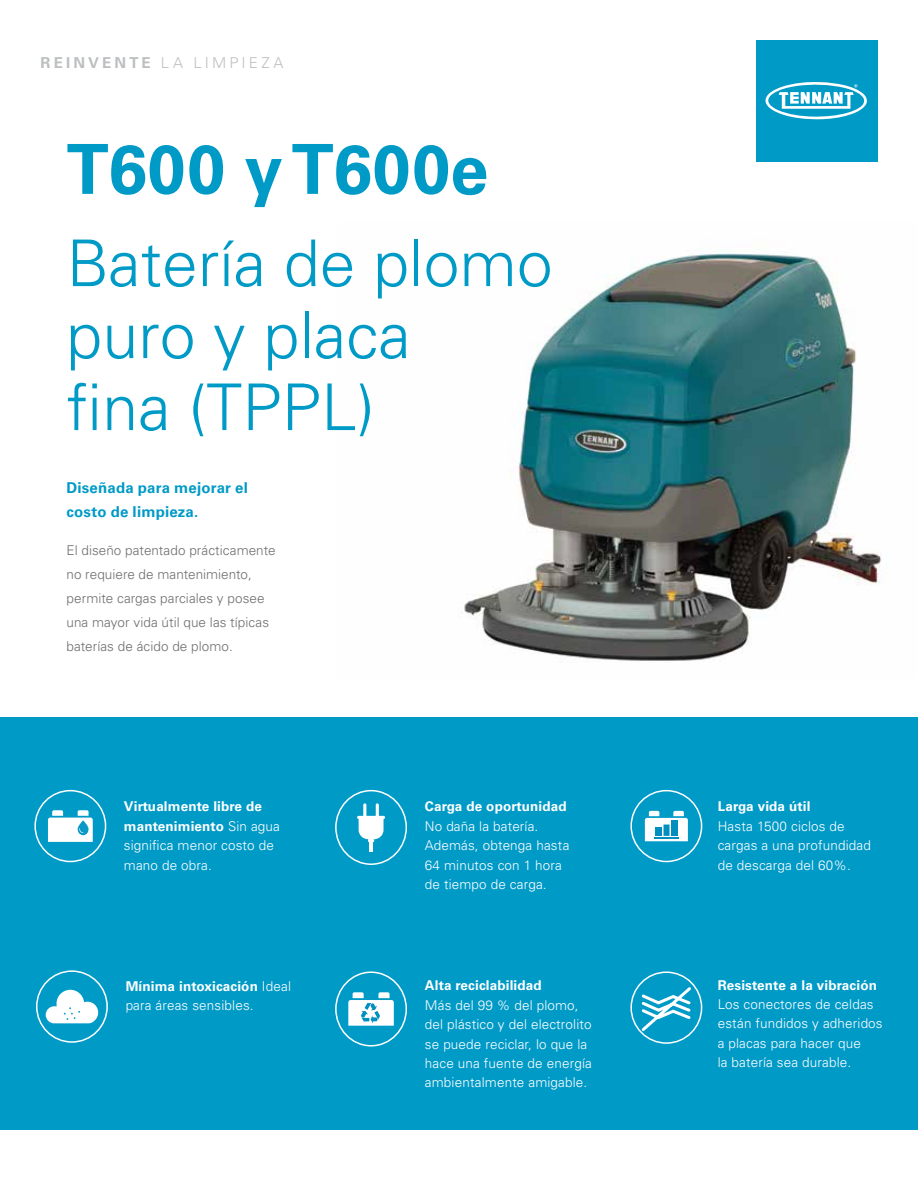
<style>
.page{position:relative;width:918px;height:1188px;background:#fff}
.page>*{position:absolute;margin:0;border:0;box-sizing:border-box;transform-origin:0 0}
.t1{font:700 69px "Univers LT Std";color:#009ac7}
.t2{font:300 64.5px/72px "Univers LT Std";color:#009ac7}
.t3{font:700 15px/24px "Univers LT Std";letter-spacing:.01em;color:#009ac7}
.t4{font:300 15px "Univers LT Std";letter-spacing:.21em;color:#bcbec0}
.t5{font:300 13.5px/19.5px "Univers LT Std";letter-spacing:.01em;color:#fff}
.t6{font:300 13.5px/24px "Univers LT Std";letter-spacing:.005em;color:#6d6e71}
.t7{font:700 13.5px "Univers LT Std";letter-spacing:.01em;color:#fff}
.s1{font-weight:700}
</style>
<div class="page">
<img style="left:461px;top:249px;width:421px;height:412px">
<div style="left:0;top:717px;width:918px;height:413px;background:#009ac7"></div>
<div style="left:756px;top:40px;width:122px;height:122px;background:#009ac7"></div>
<svg style="left:765px;top:82px;width:102px;height:38px"></svg>
<svg style="left:48px;top:810px;width:45px;height:32px"></svg>
<div style="left:34px;top:790px;width:72px;height:72px;border:2px solid #fff;border-radius:50%"></div>
<svg style="left:348px;top:992px;width:46px;height:34px"></svg>
<div style="left:335px;top:971px;width:72px;height:76px;border:2px solid #fff;border-radius:50%"></div>
<svg style="left:645px;top:811px;width:43px;height:30px"></svg>
<div style="left:672px;top:820px;width:6px;height:16px;background:#008fbe"></div>
<hr style="left:654px;top:837px;width:25px;height:2px;background:#008fbe">
<div style="left:630px;top:790px;width:72px;height:72px;border:2px solid #fff;border-radius:50%"></div>
<svg style="left:46px;top:990px;width:52px;height:33px"></svg>
<div style="left:36px;top:970px;width:72px;height:73px;border:2px solid #fff;border-radius:50%"></div>
<hr style="left:370px;top:835px;width:3px;height:16px;background:#fff">
<svg style="left:359px;top:803px;width:25px;height:39px"></svg>
<hr style="left:357px;top:816px;width:28px;height:3px;background:#fff;border-radius:2px">
<div style="left:335px;top:790px;width:72px;height:75px;border:2px solid #fff;border-radius:50%"></div>
<svg style="left:639px;top:984px;width:55px;height:50px"></svg>
<div style="left:630px;top:971px;width:72px;height:73px;border:2px solid #fff;border-radius:50%"></div>
<p class="t4" style="left:40px;top:53px;width:244px"><span class="s1">REINVENTE</span> LA LIMPIEZA</p>
<h1 class="t1" style="left:66px;top:129px;width:424px">T600 y T600e</h1>
<h2 class="t2" style="left:66px;top:227px;width:488px">Batería de plomo puro y placa<br>fina (TPPL)</h2>
<p class="t3" style="left:66px;top:476px;width:183px">Diseñada para mejorar el costo de limpieza.</p>
<p class="t6" style="left:66px;top:538px;width:211px">El diseño patentado prácticamente no requiere de mantenimiento, permite cargas parciales y posee una mayor vida útil que las típicas baterías de ácido de plomo.</p>
<p class="t5" style="left:124px;top:797px;width:158px"><span class="s1">Virtualmente libre de mantenimiento</span> Sin agua significa menor costo de mano de obra.</p>
<p class="t7" style="left:718px;top:799px;width:94px">Larga vida útil</p>
<p class="t7" style="left:425px;top:799px;width:143px">Carga de oportunidad</p>
<p class="t5" style="left:425px;top:816px;width:146px">No daña la batería.<br>Además, obtenga hasta<br>64 minutos con 1 hora de tiempo de carga.</p>
<p class="t5" style="left:718px;top:816px;width:155px">Hasta 1500 ciclos de cargas a una profundidad de descarga del 60%.</p>
<p class="t5" style="left:126px;top:976px;width:167px"><span class="s1">Mínima intoxicación</span> Ideal para áreas sensibles.</p>
<p class="t7" style="left:425px;top:977px;width:118px">Alta reciclabilidad</p>
<p class="t5" style="left:425px;top:995px;width:168px">Más del 99 % del plomo, del plástico y del electrolito se puede reciclar, lo que la hace una fuente de energía ambientalmente amigable.</p>
<p class="t7" style="left:718px;top:977px;width:161px">Resistente a la vibración</p>
<p class="t5" style="left:718px;top:994px;width:166px">Los conectores de celdas están fundidos y adheridos a placas para hacer que<br>la batería sea durable.</p>
</div>
